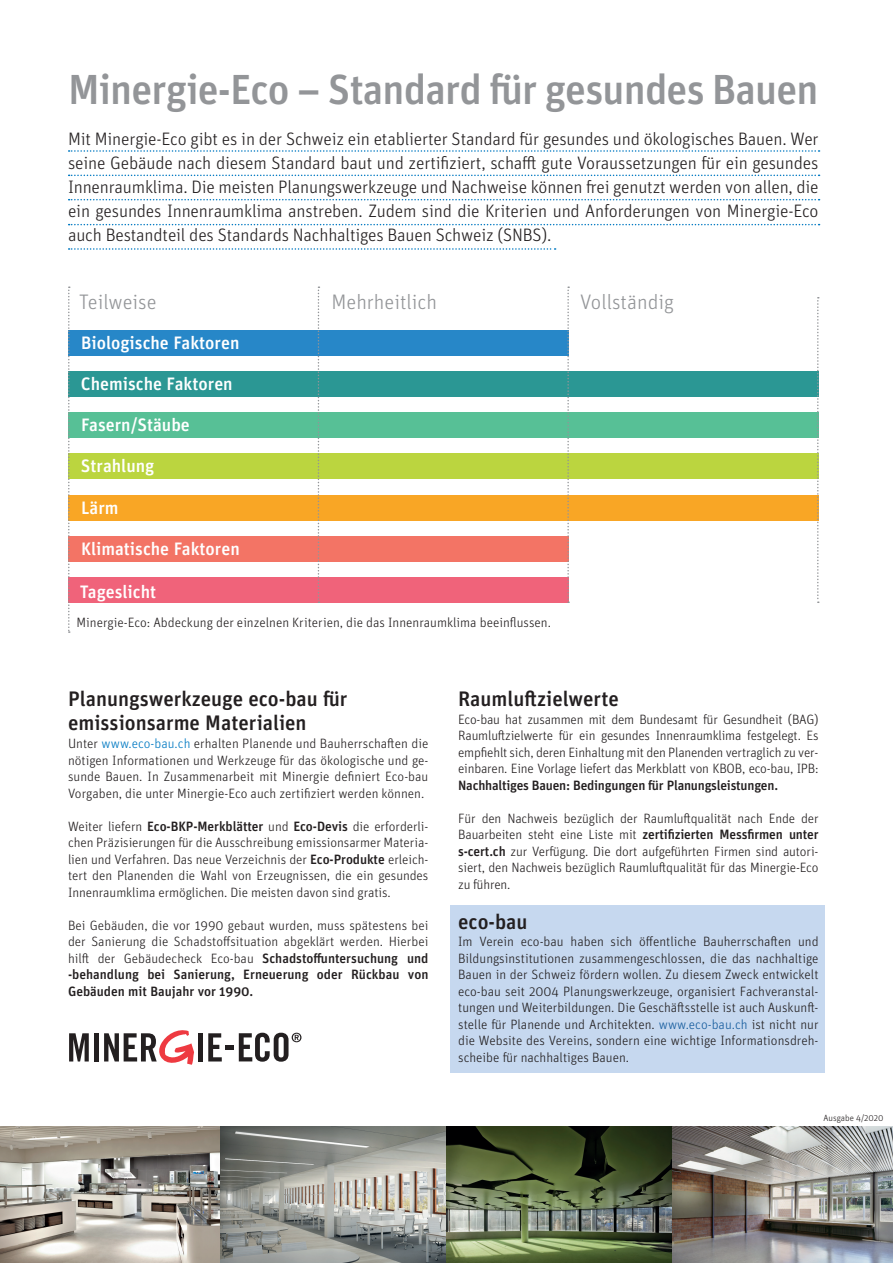
<style>
.page{position:relative;width:893px;height:1263px;background:#fff}
.page>*{position:absolute;margin:0;border:0;box-sizing:border-box;transform-origin:0 0}
.t1{font:500 42px "Unit OT";letter-spacing:-.02em;color:#939598}
.t2{font:500 21px/24px "Unit OT";color:#231f20}
.t3{font:300 21px "Unit OT";color:#939598}
.t4{font:300 18px/24px "Unit OT";letter-spacing:-.01em;color:#231f20;text-align:justify}
.t5{font:500 18px "Unit OT";color:#fff}
.t6{font:300 13.5px/16.5px "Unit OT";color:#231f20;text-align:justify}
.t7{font:500 13.5px "Unit OT";letter-spacing:-.015em;color:#231f20}
.t8{font:300 9px "Unit OT";color:#231f20}
.s1{color:#0079c2}
.s2{font-weight:500}
.s3{color:#175d9e}
</style>
<div class="page">
<svg style="left:69px;top:175px;width:751px;height:1px"></svg>
<svg style="left:69px;top:224px;width:751px;height:1px"></svg>
<div style="left:451px;top:905px;width:374px;height:167px;background:#c6d8ef"></div>
<svg style="left:69px;top:150px;width:751px;height:2px"></svg>
<svg style="left:69px;top:199px;width:751px;height:1px"></svg>
<svg style="left:69px;top:248px;width:487px;height:2px"></svg>
<img style="left:0;top:1127px;width:221px;height:136px">
<svg style="left:221px;top:1127px;width:225px;height:136px;background:#979893"></svg>
<img style="left:446px;top:1127px;width:226px;height:136px">
<img style="left:672px;top:1127px;width:221px;height:136px">
<div style="left:68px;top:453px;width:751px;height:26px;background:#bbd53f"></div>
<div style="left:68px;top:331px;width:500px;height:25px;background:#2787c8"></div>
<div style="left:68px;top:536px;width:500px;height:26px;background:#f37465"></div>
<div style="left:68px;top:495px;width:751px;height:26px;background:#f9a625"></div>
<div style="left:68px;top:577px;width:500px;height:26px;background:#f0637a"></div>
<div style="left:68px;top:372px;width:751px;height:25px;background:#2b9794"></div>
<div style="left:68px;top:413px;width:751px;height:25px;background:#57c096"></div>
<svg style="left:68px;top:286px;width:2px;height:347px"></svg>
<svg style="left:318px;top:286px;width:1px;height:317px"></svg>
<svg style="left:567px;top:286px;width:2px;height:317px"></svg>
<svg style="left:817px;top:297px;width:2px;height:306px"></svg>
<svg style="left:69px;top:1033px;width:20px;height:28px"></svg>
<div style="left:94px;top:1033px;width:5px;height:28px;background:#231f20"></div>
<div style="left:198px;top:1033px;width:5px;height:28px;background:#231f20"></div>
<svg style="left:104px;top:1030px;width:90px;height:35px"></svg>
<svg style="left:208px;top:1033px;width:93px;height:29px"></svg>
<h1 class="t1" style="left:68px;top:63px;width:752px">Minergie-Eco – Standard für gesundes Bauen</h1>
<p class="t4" style="left:68px;top:126px;width:752px">Mit Minergie-Eco gibt es in der Schweiz ein etablierter Standard für gesundes und ökologisches Bauen. Wer seine Gebäude nach diesem Standard baut und zertifiziert, schafft gute Voraussetzungen für ein gesundes Innenraumklima. Die meisten Planungswerkzeuge und Nachweise können frei genutzt werden von allen, die ein gesundes Innenraumklima anstreben. Zudem sind die Kriterien und Anforderungen von Minergie-Eco auch Bestandteil des Standards Nachhaltiges Bauen Schweiz (SNBS).</p>
<h2 class="t3" style="left:79px;top:290px;width:79px">Teilweise</h2>
<h2 class="t3" style="left:331px;top:290px;width:107px">Mehrheitlich</h2>
<h2 class="t3" style="left:580px;top:290px;width:95px">Vollständig</h2>
<h3 class="t5" style="left:81px;top:331px;width:160px">Biologische Faktoren</h3>
<h3 class="t5" style="left:81px;top:372px;width:153px">Chemische Faktoren</h3>
<h3 class="t5" style="left:81px;top:413px;width:110px">Fasern/Stäube</h3>
<h3 class="t5" style="left:81px;top:454px;width:75px">Strahlung</h3>
<h3 class="t5" style="left:81px;top:496px;width:39px">Lärm</h3>
<h3 class="t5" style="left:81px;top:537px;width:160px">Klimatische Faktoren</h3>
<h3 class="t5" style="left:80px;top:580px;width:78px">Tageslicht</h3>
<p class="t6" style="left:77px;top:614px;width:476px">Minergie-Eco: Abdeckung der einzelnen Kriterien, die das Innenraumklima beeinflussen.</p>
<h2 class="t2" style="left:68px;top:687px;width:281px">Planungswerkzeuge eco-bau für emissionsarme Materialien</h2>
<p class="t6" style="left:68px;top:735px;width:362px">Unter <span class="s1">www.eco-bau.ch</span> erhalten Planende und Bauherrschaften die nötigen Informationen und Werkzeuge für das ökologische und ge&shy;sunde Bauen. In Zusammenarbeit mit Minergie definiert Eco-bau Vorgaben, die unter Minergie-Eco auch zertifiziert werden können.</p>
<p class="t6" style="left:68px;top:818px;width:362px">Weiter liefern <span class="s2">Eco-BKP-Merkblätter</span> und <span class="s2">Eco-Devis</span> die erforderli&shy;chen Präzisierungen für die Ausschreibung emissionsarmer Materia&shy;lien und Verfahren. Das neue Verzeichnis der <span class="s2">Eco-Produkte</span> erleich&shy;tert den Planenden die Wahl von Erzeugnissen, die ein gesundes Innenraumklima ermöglichen. Die meisten davon sind gratis.</p>
<p class="t6" style="left:68px;top:917px;width:362px">Bei Gebäuden, die vor 1990 gebaut wurden, muss spätestens bei der Sanierung die Schadstoffsituation abgeklärt werden. Hierbei hilft der Gebäudecheck Eco-bau <span class="s2">Schadstoffuntersuchung und -behandlung bei Sanierung, Erneuerung oder Rückbau von Gebäuden mit Baujahr vor 1990.</span></p>
<h2 class="t2" style="left:458px;top:687px;width:162px">Raumluftzielwerte</h2>
<p class="t6" style="left:458px;top:711px;width:362px">Eco-bau hat zusammen mit dem Bundesamt für Gesundheit (BAG)<br>Raumluftzielwerte für ein gesundes Innenraumklima festgelegt. Es empfiehlt sich, deren Einhaltung mit den Planenden vertraglich zu ver&shy;einbaren. Eine Vorlage liefert das Merkblatt von KBOB, eco-bau, IPB:</p>
<p class="t7" style="left:458px;top:776px;width:321px">Nachhaltiges Bauen: Bedingungen für Planungsleistungen.</p>
<p class="t6" style="left:458px;top:810px;width:362px">Für den Nachweis bezüglich der Raumluftqualität nach Ende der Bauarbeiten steht eine Liste mit <span class="s2">zertifizierten Messfirmen unter s-cert.ch</span> zur Verfügung. Die dort aufgeführten Firmen sind autori&shy;siert, den Nachweis bezüglich Raumluftqualität für das Minergie-Eco zu führen.</p>
<h2 class="t2" style="left:458px;top:910px;width:71px">eco-bau</h2>
<p class="t6" style="left:458px;top:933px;width:362px">Im Verein eco-bau haben sich öffentliche Bauherrschaften und Bildungsinstitutionen zusammengeschlossen, die das nachhaltige Bauen in der Schweiz fördern wollen. Zu diesem Zweck entwickelt eco-bau seit 2004 Planungswerkzeuge, organisiert Fachveranstal&shy;tungen und Weiterbildungen. Die Geschäftsstelle ist auch Auskunft&shy;stelle für Planende und Architekten. <span class="s3">www.eco-bau.ch</span> ist nicht nur die Website des Vereins, sondern eine wichtige Informationsdreh&shy;scheibe für nachhaltiges Bauen.</p>
<p class="t8" style="left:824px;top:1112px;width:61px">Ausgabe 4/2020</p>
</div>
